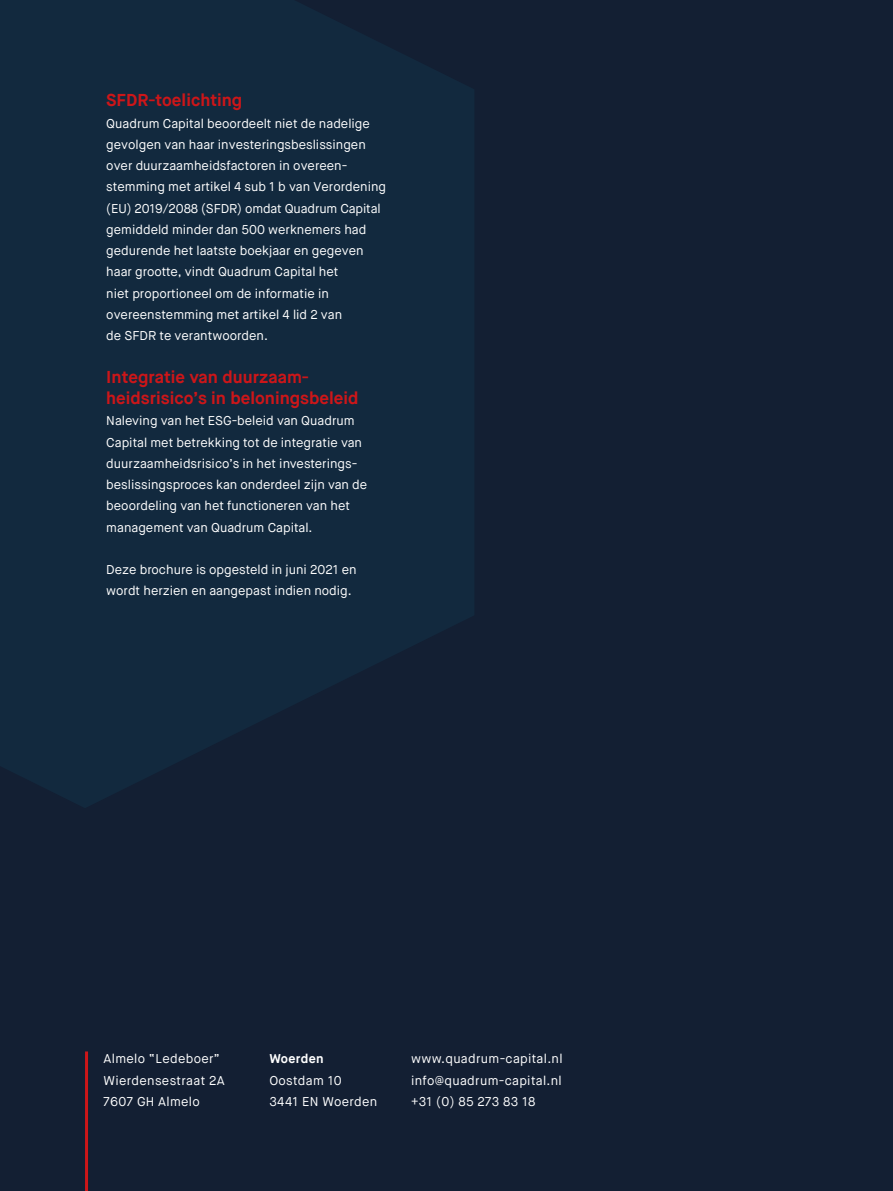
<style>
.page{position:relative;width:893px;height:1191px;background:#131f33}
.page>*{position:absolute;margin:0;border:0;box-sizing:border-box;transform-origin:0 0}
.t1{font:700 17.25px/21.3px "Maison Neue";color:#cd1619}
.t2{font:12.75px/21.3px "Maison Neue";color:#fff}
.t3{font:12.75px/21.3px "Maison Neue";letter-spacing:.025em;color:#fff}
.t4{font:700 12.75px "Maison Neue";letter-spacing:.025em;color:#fff}
</style>
<div class="page">
<hr style="left:85px;top:1051px;width:3px;height:140px;background:#cd1619">
<svg style="left:0;top:0;width:474px;height:807px;fill:#12293e"></svg>
<h1 class="t1" style="left:106px;top:90px;width:137px">SFDR-toelichting</h1>
<p class="t2" style="left:106px;top:113px;width:281px">Quadrum Capital beoordeelt niet de nadelige gevolgen van haar investeringsbeslissingen over duurzaamheidsfactoren in overeen&shy;stemming met artikel 4 sub 1 b van Verordening (EU) 2019/2088 (SFDR) omdat Quadrum Capital gemiddeld minder dan 500 werknemers had gedurende het laatste boekjaar en gegeven haar grootte, vindt Quadrum Capital het<br>niet proportioneel om de informatie in overeenstemming met artikel 4 lid 2 van<br>de SFDR te verantwoorden.</p>
<h1 class="t1" style="left:106px;top:366px;width:254px">Integratie van duurzaam&shy;heidsrisico’s in beloningsbeleid</h1>
<p class="t2" style="left:106px;top:410px;width:262px">Naleving van het ESG-beleid van Quadrum Capital met betrekking tot de integratie van duurzaamheidsrisico’s in het investerings&shy;beslissingsproces kan onderdeel zijn van de beoordeling van het functioneren van het management van Quadrum Capital.</p>
<p class="t2" style="left:106px;top:559px;width:252px">Deze brochure is opgesteld in juni 2021 en wordt herzien en aangepast indien nodig.</p>
<p class="t3" style="left:104px;top:1048px;width:123px">Almelo “Ledeboer”<br>Wierdensestraat 2A<br>7607 GH Almelo</p>
<p class="t4" style="left:269px;top:1050px;width:56px">Woerden</p>
<p class="t3" style="left:269px;top:1069px;width:109px">Oostdam 10<br>3441 EN Woerden</p>
<p class="t2" style="left:411px;top:1048px;width:153px;text-align:justify">www.quadrum-capital.nl info@quadrum-capital.nl +31 (0) 85 273 83 18</p>
</div>
